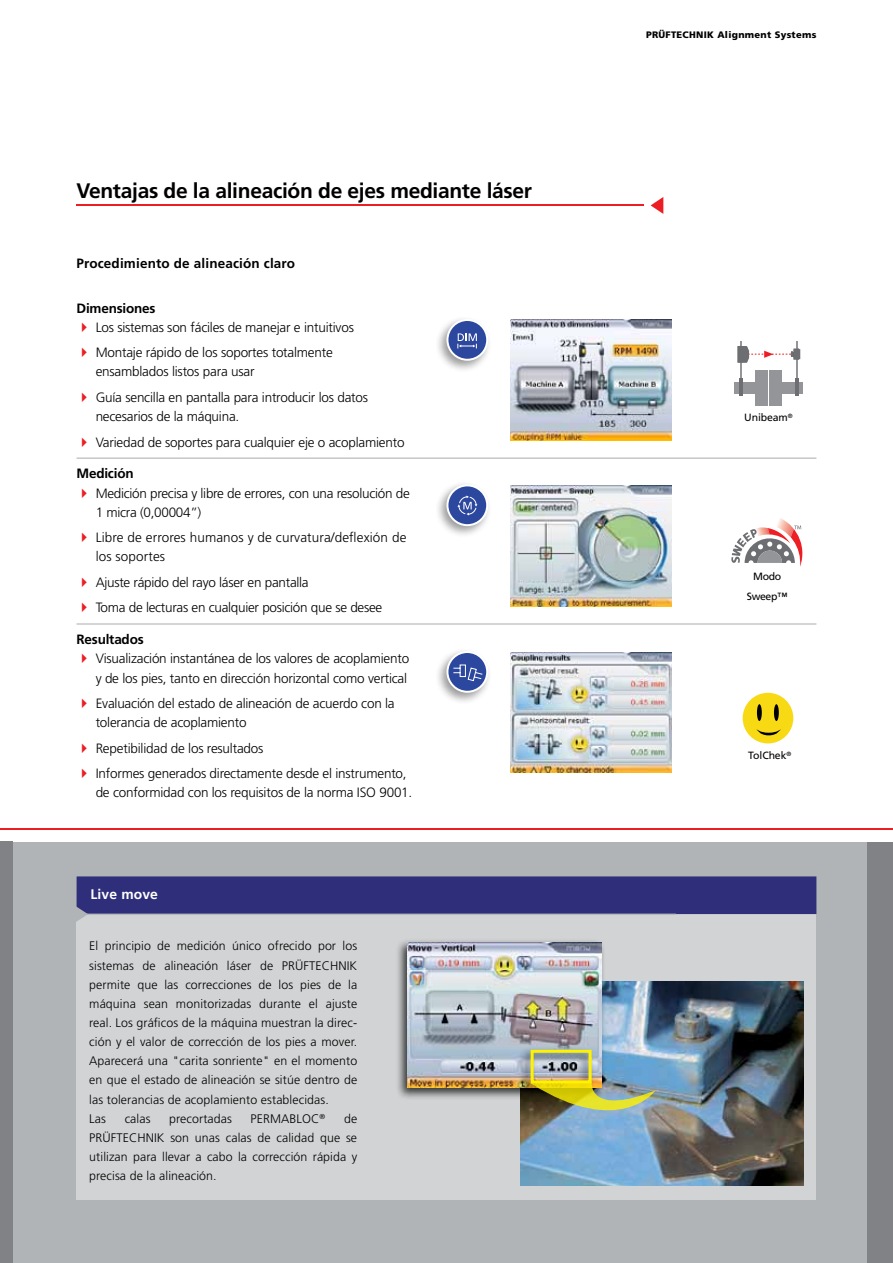
<style>
.page{position:relative;width:893px;height:1263px;background:#fff}
.page>*{position:absolute;margin:0;border:0;box-sizing:border-box;transform-origin:0 0}
.t1{font:700 21px "Frutiger";letter-spacing:-.015em;color:#000}
.t2{font:700 13.8px "Frutiger";letter-spacing:.01em;color:#fff}
.t3{font:300 13.5px/25.5px "Frutiger";letter-spacing:-.015em;color:#000}
.t4{font:300 13.5px/19.2px "Frutiger";letter-spacing:.01em;color:#000}
.t5{font:700 13.5px "Frutiger";letter-spacing:.01em;color:#000}
.t6{font:700 13.5px "Frutiger";letter-spacing:-.01em;color:#000}
.t7{font:300 12.3px/19.2px "Frutiger";letter-spacing:.01em;color:#000}
.t8{font:10.5px "Frutiger";letter-spacing:-.01em;color:#000}
.t9{font:10.5px/19.2px "Frutiger";letter-spacing:-.03em;color:#000;text-align:center}
.t10{font:900 9.3px "Frutiger";letter-spacing:.03em;color:#000}
</style>
<div class="page">
<hr style="left:0;top:829px;width:893px;height:1px;background:#ed1d24">
<svg style="left:651px;top:197px;width:12px;height:17px"></svg>
<hr style="left:77px;top:205px;width:567px;height:1px;background:#ed1d24">
<div style="left:0;top:842px;width:893px;height:421px;background:#b1b4b6"></div>
<div style="left:867px;top:842px;width:26px;height:421px;background:#808285"></div>
<hr style="left:77px;top:458px;width:739px;height:1px;background:#b1b4b6">
<hr style="left:77px;top:623px;width:739px;height:1px;background:#b1b4b6">
<div style="left:0;top:842px;width:13px;height:421px;background:#808285"></div>
<img style="left:510px;top:319px;width:162px;height:121px">
<img style="left:510px;top:486px;width:162px;height:121px">
<img style="left:510px;top:652px;width:162px;height:120px">
<svg style="left:731px;top:518px;width:72px;height:49px"></svg>
<div style="left:743px;top:693px;width:50px;height:50px;background:#f7d914;border-radius:50%"></div>
<div style="left:757px;top:704px;width:5px;height:17px;background:#000;border-radius:50%"></div>
<div style="left:774px;top:704px;width:5px;height:17px;background:#000;border-radius:50%"></div>
<svg style="left:756px;top:729px;width:25px;height:6px"></svg>
<div style="left:77px;top:911px;width:739px;height:288px;background:#d1d3d4"></div>
<div style="left:756px;top:370px;width:12px;height:35px;background:#939598"></div>
<div style="left:769px;top:370px;width:12px;height:35px;background:#939598"></div>
<hr style="left:740px;top:341px;width:1px;height:38px;background:#939598">
<div style="left:774px;top:382px;width:29px;height:12px;background:#939598"></div>
<hr style="left:796px;top:341px;width:1px;height:38px;background:#939598">
<hr style="left:795px;top:378px;width:3px;height:17px;background:#6d6e71">
<div style="left:734px;top:382px;width:29px;height:12px;background:#939598"></div>
<hr style="left:739px;top:378px;width:3px;height:17px;background:#6d6e71">
<svg style="left:737px;top:346px;width:63px;height:17px"></svg>
<div style="left:434px;top:316px;width:58px;height:57px;background:#000;opacity:.4"></div>
<div style="left:446px;top:319px;width:42px;height:42px;border:4px solid #fff;border-radius:50%"></div>
<div style="left:448px;top:321px;width:38px;height:38px;background:#2c479e;border-radius:50%"></div>
<svg style="left:457px;top:333px;width:20px;height:15px"></svg>
<div style="left:434px;top:481px;width:58px;height:57px;background:#000;opacity:.4"></div>
<div style="left:446px;top:484px;width:42px;height:42px;border:4px solid #fff;border-radius:50%"></div>
<div style="left:448px;top:486px;width:38px;height:38px;background:#2c479e;border-radius:50%"></div>
<svg style="left:457px;top:495px;width:20px;height:20px"></svg>
<div style="left:434px;top:648px;width:58px;height:57px;background:#000;opacity:.4"></div>
<div style="left:446px;top:651px;width:42px;height:42px;border:4px solid #fff;border-radius:50%"></div>
<div style="left:448px;top:653px;width:38px;height:38px;background:#2c479e;border-radius:50%"></div>
<svg style="left:453px;top:664px;width:30px;height:18px"></svg>
<img style="left:520px;top:981px;width:284px;height:204px">
<div style="left:395px;top:938px;width:210px;height:162px;background:#000;opacity:.75"></div>
<img style="left:408px;top:942px;width:194px;height:146px">
<div style="left:518px;top:1046px;width:77px;height:50px;background:#000;opacity:.75"></div>
<img style="left:529px;top:1048px;width:127px;height:64px">
<div style="left:77px;top:876px;width:739px;height:38px;background:#2f2e7b"></div>
<hr style="left:76px;top:913px;width:600px;height:2px;background:#b1b4b6">
<svg style="left:76px;top:906px;width:12px;height:16px"></svg>
<h1 class="t1" style="left:77px;top:178px;width:457px">Ventajas de la alineación de ejes mediante láser</h1>
<p class="t5" style="left:77px;top:255px;width:220px">Procedimiento de alineación claro</p>
<p class="t6" style="left:77px;top:300px;width:80px">Dimensiones</p>
<p class="t3" style="left:96px;top:314px;width:260px">Los sistemas son fáciles de manejar e intuitivos<br>Montaje rápido de los soportes totalmente</p>
<p class="t3" style="left:96px;top:359px;width:274px">ensamblados listos para usar<br>Guía sencilla en pantalla para introducir los datos</p>
<p class="t3" style="left:96px;top:404px;width:310px">necesarios de la máquina.<br>Variedad de soportes para cualquier eje o acoplamiento</p>
<p class="t6" style="left:77px;top:466px;width:59px">Medición</p>
<p class="t3" style="left:96px;top:483px;width:316px;line-height:19.2px">Medición precisa y libre de errores, con una resolución de<br>1 micra (0,00004”)</p>
<p class="t4" style="left:96px;top:528px;width:312px">Libre de errores humanos y de curvatura/deflexión de los soportes</p>
<p class="t3" style="left:96px;top:570px;width:288px">Ajuste rápido del rayo láser en pantalla<br>Toma de lecturas en cualquier posición que se desee</p>
<p class="t6" style="left:77px;top:632px;width:69px">Resultados</p>
<p class="t3" style="left:96px;top:649px;width:315px;line-height:19.2px">Visualización instantánea de los valores de acoplamiento y de los pies, tanto en dirección horizontal como vertical</p>
<p class="t3" style="left:96px;top:694px;width:301px;line-height:19.2px">Evaluación del estado de alineación de acuerdo con la tolerancia de acoplamiento</p>
<p class="t3" style="left:96px;top:735px;width:313px">Repetibilidad de los resultados<br>Informes generados directamente desde el instrumento,</p>
<p class="t3" style="left:96px;top:780px;width:318px">de conformidad con los requisitos de la norma ISO 9001.</p>
<p class="t2" style="left:91px;top:886px;width:69px">Live move</p>
<p class="t7" style="left:89px;top:937px;width:269px">El principio de medición único ofrecido por los sistemas de alineación láser de PRÜFTECHNIK permite que las correcciones de los pies de la máquina sean monitorizadas durante el ajuste real. Los gráficos de la máquina muestran la direc&shy;ción y el valor de corrección de los pies a mover.<br>Aparecerá una "carita sonriente" en el momento en que el estado de alineación se sitúe dentro de las tolerancias de acoplamiento establecidas.<br>Las</p>
<p class="t7" style="left:125px;top:1109px;width:27px">calas</p>
<p class="t7" style="left:169px;top:1109px;width:64px">precortadas</p>
<p class="t7" style="left:251px;top:1109px;width:76px">PERMABLOC<sup>®</sup></p>
<p class="t7" style="left:89px;top:1109px;width:269px;text-align:justify;text-indent:255px">de PRÜFTECHNIK son unas calas de calidad que se utilizan para llevar a cabo la corrección rápida y precisa de la alineación.</p>
<p class="t10" style="left:646px;top:29px;width:172px">PRÜFTECHNIK Alignment Systems</p>
<p class="t8" style="left:744px;top:411px;width:50px">Unibeam<sup>®</sup></p>
<p class="t9" style="left:747px;top:567px;width:42px">Modo<br>Sweep™</p>
<p class="t8" style="left:748px;top:749px;width:45px">TolChek<sup>®</sup></p>
</div>
